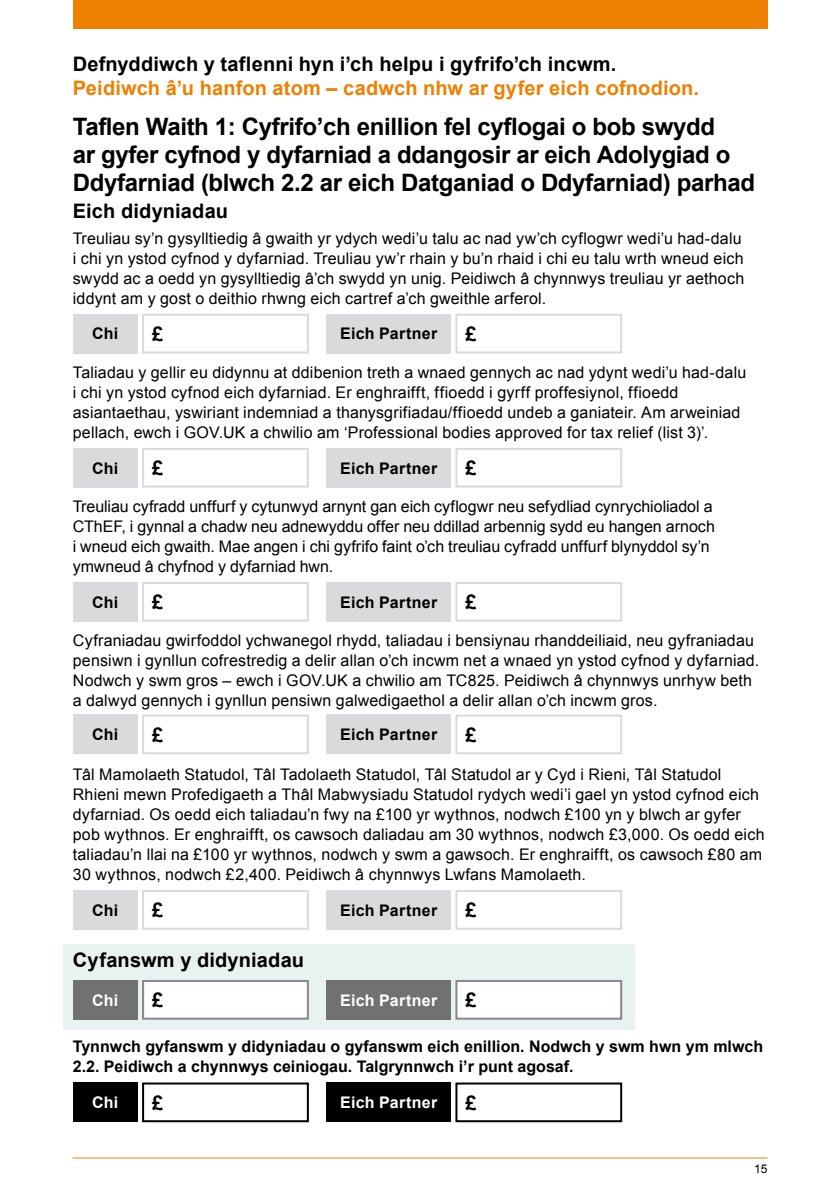
<style>
.page{position:relative;width:840px;height:1191px;background:#fff}
.page>*{position:absolute;margin:0;border:0;box-sizing:border-box;transform-origin:0 0}
.heading_10pt_bold{font:700 24px/28px "Arial";letter-spacing:-.015em;color:#000}
.heading_10pt_bold-2{font:700 20px/24px "Arial";letter-spacing:.01em;color:#ee8000}
.heading_10pt_bold-3{font:700 20px "Arial";letter-spacing:.01em;color:#000}
.bodytext_8pt{font:16px/20px "Arial";letter-spacing:.01em;color:#000}
.bodytext_8pt_bold{font:700 16px/20px "Arial";color:#000}
.bodytext_8pt_bold-2{font:700 16px "Arial";letter-spacing:.02em;color:#000}
.t1{font:700 16px "Arial";letter-spacing:.015em;color:#fff}
.Front_page_detail_te{font:12px "Arial";color:#000}
.s1{color:#000}
</style>
<div class="page">
<hr style="left:72px;top:1157px;width:695px;height:1px;background:#ee8000">
<div style="left:73px;top:0;width:694px;height:28px;background:#ee8000"></div>
<div style="left:63px;top:944px;width:571px;height:85px;background:#e8f3f1"></div>
<div style="left:73px;top:314px;width:65px;height:39px;background:#d9dadb"></div>
<div style="left:142px;top:314px;width:167px;height:39px;border:2px solid #d9dadb"></div>
<div style="left:326px;top:314px;width:125px;height:39px;background:#d9dadb"></div>
<div style="left:455px;top:314px;width:167px;height:39px;border:2px solid #d9dadb"></div>
<div style="left:73px;top:448px;width:65px;height:39px;background:#d9dadb"></div>
<div style="left:142px;top:448px;width:167px;height:39px;border:2px solid #d9dadb"></div>
<div style="left:326px;top:448px;width:125px;height:39px;background:#d9dadb"></div>
<div style="left:455px;top:448px;width:167px;height:39px;border:2px solid #d9dadb"></div>
<div style="left:73px;top:582px;width:65px;height:39px;background:#d9dadb"></div>
<div style="left:142px;top:582px;width:167px;height:39px;border:2px solid #d9dadb"></div>
<div style="left:326px;top:582px;width:125px;height:39px;background:#d9dadb"></div>
<div style="left:455px;top:582px;width:167px;height:39px;border:2px solid #d9dadb"></div>
<div style="left:73px;top:714px;width:65px;height:40px;background:#d9dadb"></div>
<div style="left:142px;top:714px;width:167px;height:40px;border:2px solid #d9dadb"></div>
<div style="left:326px;top:714px;width:125px;height:40px;background:#d9dadb"></div>
<div style="left:455px;top:714px;width:167px;height:40px;border:2px solid #d9dadb"></div>
<div style="left:73px;top:890px;width:65px;height:39px;background:#d9dadb"></div>
<div style="left:142px;top:890px;width:167px;height:39px;border:2px solid #d9dadb"></div>
<div style="left:326px;top:890px;width:125px;height:39px;background:#d9dadb"></div>
<div style="left:455px;top:890px;width:167px;height:39px;border:2px solid #d9dadb"></div>
<div style="left:73px;top:980px;width:65px;height:39px;background:#707172"></div>
<div style="left:143px;top:981px;width:165px;height:37px;background:#fff"></div>
<div style="left:142px;top:980px;width:167px;height:39px;border:2px solid #87888a"></div>
<div style="left:326px;top:980px;width:125px;height:39px;background:#707172"></div>
<div style="left:456px;top:981px;width:164px;height:37px;background:#fff"></div>
<div style="left:455px;top:980px;width:167px;height:39px;border:2px solid #87888a"></div>
<div style="left:73px;top:1082px;width:65px;height:40px;background:#000"></div>
<div style="left:142px;top:1082px;width:167px;height:40px;border:2px solid #000"></div>
<div style="left:326px;top:1082px;width:125px;height:40px;background:#000"></div>
<div style="left:455px;top:1082px;width:167px;height:40px;border:2px solid #000"></div>
<p class="heading_10pt_bold-2" style="left:73px;top:53px;width:627px"><span class="s1">Defnyddiwch y taflenni hyn i’ch helpu i gyfrifo’ch incwm.<br></span>Peidiwch â’u hanfon atom – cadwch nhw ar gyfer eich cofnodion.</p>
<p class="heading_10pt_bold" style="left:73px;top:113px;width:683px">Taflen Waith 1: Cyfrifo’ch enillion fel cyflogai o bob swydd<br>ar gyfer cyfnod y dyfarniad a ddangosir ar eich Adolygiad o<br>Ddyfarniad (blwch 2.2 ar eich Datganiad o Ddyfarniad) parhad</p>
<p class="heading_10pt_bold-3" style="left:73px;top:198px;width:157px">Eich didyniadau</p>
<p class="bodytext_8pt" style="left:73px;top:228px;width:672px">Treuliau sy’n gysylltiedig â gwaith yr ydych wedi’u talu ac nad yw’ch cyflogwr wedi’u had-dalu i chi yn ystod cyfnod y dyfarniad. Treuliau yw’r rhain y bu’n rhaid i chi eu talu wrth wneud eich swydd ac a oedd yn gysylltiedig â’ch swydd yn unig. Peidiwch â chynnwys treuliau yr aethoch iddynt am y gost o deithio rhwng eich cartref a’ch gweithle arferol.</p>
<p class="bodytext_8pt_bold" style="left:92px;top:324px;width:28px">Chi</p>
<p class="heading_10pt_bold-3" style="left:152px;top:321px;width:13px">£</p>
<p class="bodytext_8pt_bold-2" style="left:340px;top:323px;width:99px">Eich Partner</p>
<p class="heading_10pt_bold-3" style="left:465px;top:321px;width:13px">£</p>
<p class="bodytext_8pt" style="left:73px;top:362px;width:674px">Taliadau y gellir eu didynnu at ddibenion treth a wnaed gennych ac nad ydynt wedi’u had-dalu i chi yn ystod cyfnod eich dyfarniad. Er enghraifft, ffioedd i gyrff proffesiynol, ffioedd asiantaethau, yswiriant indemniad a thanysgrifiadau/ffioedd undeb a ganiateir. Am arweiniad pellach, ewch i GOV.UK a chwilio am ‘Professional bodies approved for tax relief (list 3)’.</p>
<p class="bodytext_8pt_bold" style="left:92px;top:458px;width:28px">Chi</p>
<p class="heading_10pt_bold-3" style="left:152px;top:455px;width:13px">£</p>
<p class="bodytext_8pt_bold-2" style="left:340px;top:457px;width:99px">Eich Partner</p>
<p class="heading_10pt_bold-3" style="left:465px;top:455px;width:13px">£</p>
<p class="bodytext_8pt" style="left:73px;top:496px;width:643px">Treuliau cyfradd unffurf y cytunwyd arnynt gan eich cyflogwr neu sefydliad cynrychioliadol a CThEF, i gynnal a chadw neu adnewyddu offer neu ddillad arbennig sydd eu hangen arnoch i wneud eich gwaith. Mae angen i chi gyfrifo faint o’ch treuliau cyfradd unffurf blynyddol sy’n ymwneud â chyfnod y dyfarniad hwn.</p>
<p class="bodytext_8pt_bold" style="left:92px;top:592px;width:28px">Chi</p>
<p class="heading_10pt_bold-3" style="left:152px;top:589px;width:13px">£</p>
<p class="bodytext_8pt_bold-2" style="left:340px;top:591px;width:99px">Eich Partner</p>
<p class="heading_10pt_bold-3" style="left:465px;top:589px;width:13px">£</p>
<p class="bodytext_8pt" style="left:73px;top:630px;width:687px">Cyfraniadau gwirfoddol ychwanegol rhydd, taliadau i bensiynau rhanddeiliaid, neu gyfraniadau pensiwn i gynllun cofrestredig a delir allan o’ch incwm net a wnaed yn ystod cyfnod y dyfarniad.<br>Nodwch y swm gros – ewch i GOV.UK a chwilio am TC825. Peidiwch â chynnwys unrhyw beth a dalwyd gennych i gynllun pensiwn galwedigaethol a delir allan o’ch incwm gros.</p>
<p class="bodytext_8pt_bold" style="left:92px;top:725px;width:28px">Chi</p>
<p class="heading_10pt_bold-3" style="left:152px;top:721px;width:13px">£</p>
<p class="bodytext_8pt_bold-2" style="left:340px;top:724px;width:99px">Eich Partner</p>
<p class="heading_10pt_bold-3" style="left:465px;top:721px;width:13px">£</p>
<p class="bodytext_8pt" style="left:73px;top:764px;width:693px">Tâl Mamolaeth Statudol, Tâl Tadolaeth Statudol, Tâl Statudol ar y Cyd i Rieni, Tâl Statudol Rhieni mewn Profedigaeth a Thâl Mabwysiadu Statudol rydych wedi’i gael yn ystod cyfnod eich dyfarniad. Os oedd eich taliadau’n fwy na £100 yr wythnos, nodwch £100 yn y blwch ar gyfer pob wythnos. Er enghraifft, os cawsoch daliadau am 30 wythnos, nodwch £3,000. Os oedd eich taliadau’n llai na £100 yr wythnos, nodwch y swm a gawsoch. Er enghraifft, os cawsoch £80 am 30 wythnos, nodwch £2,400. Peidiwch â chynnwys Lwfans Mamolaeth.</p>
<p class="bodytext_8pt_bold" style="left:92px;top:900px;width:28px">Chi</p>
<p class="heading_10pt_bold-3" style="left:152px;top:897px;width:13px">£</p>
<p class="bodytext_8pt_bold-2" style="left:340px;top:899px;width:99px">Eich Partner</p>
<p class="heading_10pt_bold-3" style="left:465px;top:897px;width:13px">£</p>
<p class="heading_10pt_bold-3" style="left:73px;top:946px;width:233px">Cyfanswm y didyniadau</p>
<p class="t1" style="left:92px;top:989px;width:28px">Chi</p>
<p class="heading_10pt_bold-3" style="left:152px;top:987px;width:13px">£</p>
<p class="t1" style="left:340px;top:989px;width:99px">Eich Partner</p>
<p class="heading_10pt_bold-3" style="left:465px;top:987px;width:13px">£</p>
<p class="bodytext_8pt_bold" style="left:73px;top:1037px;width:691px">Tynnwch gyfanswm y didyniadau o gyfanswm eich enillion. Nodwch y swm hwn ym mlwch<br>2.2. Peidiwch a chynnwys ceiniogau. Talgrynnwch i’r punt agosaf.</p>
<p class="t1" style="left:92px;top:1092px;width:28px">Chi</p>
<p class="heading_10pt_bold-3" style="left:152px;top:1089px;width:13px">£</p>
<p class="t1" style="left:340px;top:1092px;width:99px">Eich Partner</p>
<p class="heading_10pt_bold-3" style="left:465px;top:1089px;width:13px">£</p>
<p class="Front_page_detail_te" style="left:753px;top:1160px;width:15px">15</p>
</div>
